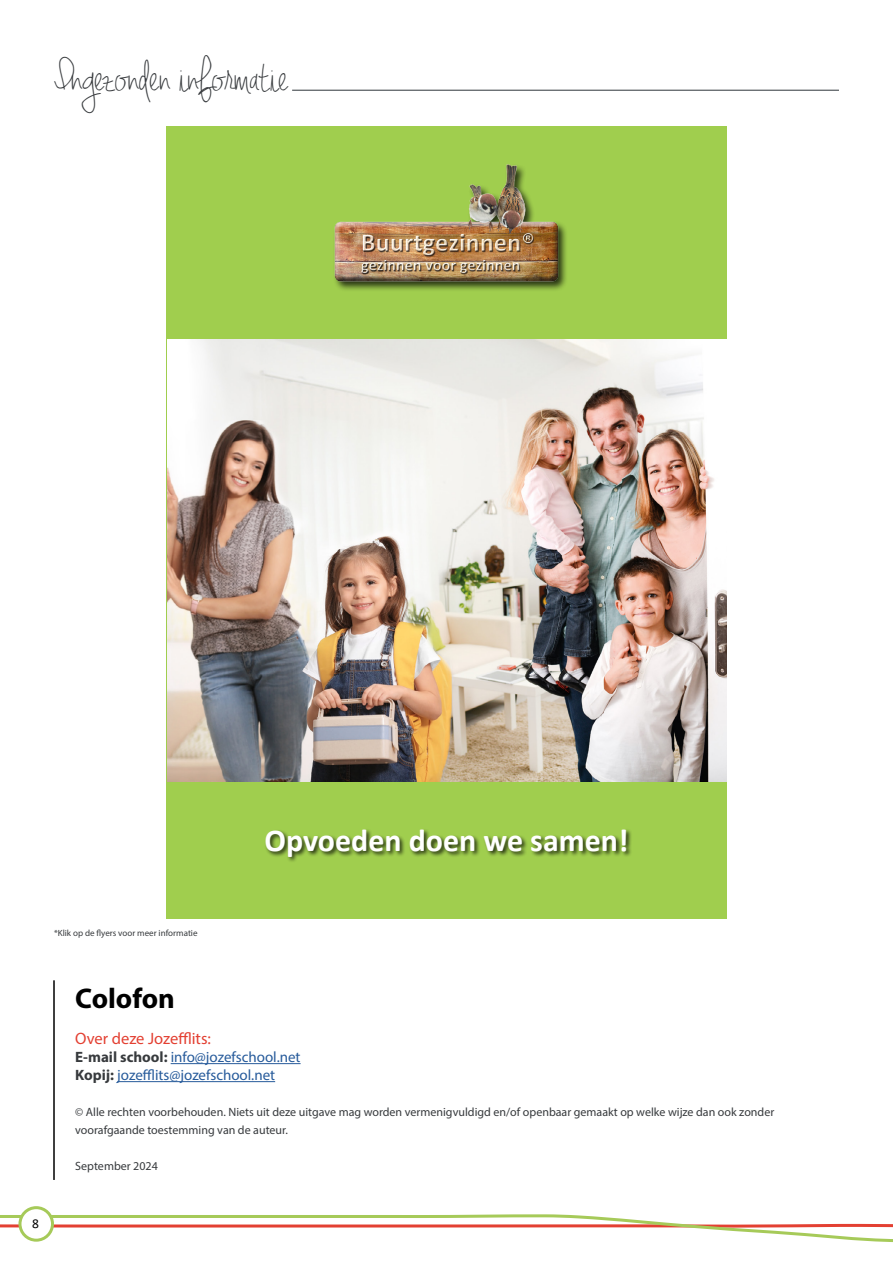
<style>
.page{position:relative;width:893px;height:1263px;background:#fff}
.page>*{position:absolute;margin:0;border:0;box-sizing:border-box;transform-origin:0 0}
.t1{font:48px "Jennifer Lynne";color:#373a3d}
.t2{font:700 31.95px "Calibri";color:#fff}
.t3{font:700 28.5px "Myriad Pro";color:#000}
.t4{font:16.5px "Myriad Pro";color:#e34032}
.t5{font:15px/18px "Myriad Pro";color:#275b9b}
.t6{font:13.5px "Calibri";color:#000}
.t7{font:12px/18px "Myriad Pro";color:#373a3d}
.t8{font:9px "Myriad Pro";color:#373a3d}
.s1{font-weight:700;color:#373a3d}
</style>
<div class="page">
<svg style="left:0;top:1213px;width:893px;height:29px"></svg>
<div style="left:20px;top:1208px;width:33px;height:32px;background:#fff;border-radius:50%"></div>
<div style="left:18px;top:1206px;width:36px;height:36px;border:3px solid #a6ca59;border-radius:50%"></div>
<hr style="left:292px;top:90px;width:547px;height:1px;background:#2f353b">
<hr style="left:171px;top:1063px;width:130px;height:1px;background:#275b9b">
<hr style="left:117px;top:1081px;width:158px;height:1px;background:#275b9b">
<hr style="left:53px;top:980px;width:2px;height:200px;background:#000">
<div style="left:166px;top:126px;width:560px;height:792px;background:#a0ce4e"></div>
<img style="left:167px;top:340px;width:559px;height:441px">
<div style="left:333px;top:163px;width:235px;height:128px;background:#000;opacity:.75"></div>
<img style="left:333px;top:163px;width:228px;height:121px">
<div style="left:264px;top:828px;width:369px;height:35px;background:#000;opacity:.75"></div>
<h1 class="t1" style="left:54px;top:45px;width:236px">Ingezonden informatie</h1>
<h2 class="t2" style="left:265px;top:818px;width:365px">Opvoeden doen we samen!</h2>
<p class="t8" style="left:54px;top:927px;width:145px">*Klik op de flyers voor meer informatie</p>
<p class="t6" style="left:32px;top:1214px;width:8px">8</p>
<h3 class="t3" style="left:75px;top:980px;width:101px">Colofon</h3>
<h3 class="t4" style="left:75px;top:1028px;width:137px">Over deze Jozefflits:</h3>
<p class="t5" style="left:75px;top:1048px;width:227px"><span class="s1">E-mail school:</span> info@jozefschool.net<br><span class="s1">Kopij:</span> jozefflits@jozefschool.net</p>
<p class="t7" style="left:75px;top:1103px;width:700px">© Alle rechten voorbehouden. Niets uit deze uitgave mag worden vermenigvuldigd en/of openbaar gemaakt op welke wijze dan ook zonder voorafgaande toestemming van de auteur.</p>
<p class="t7" style="left:75px;top:1157px;width:84px">September 2024</p>
</div>
